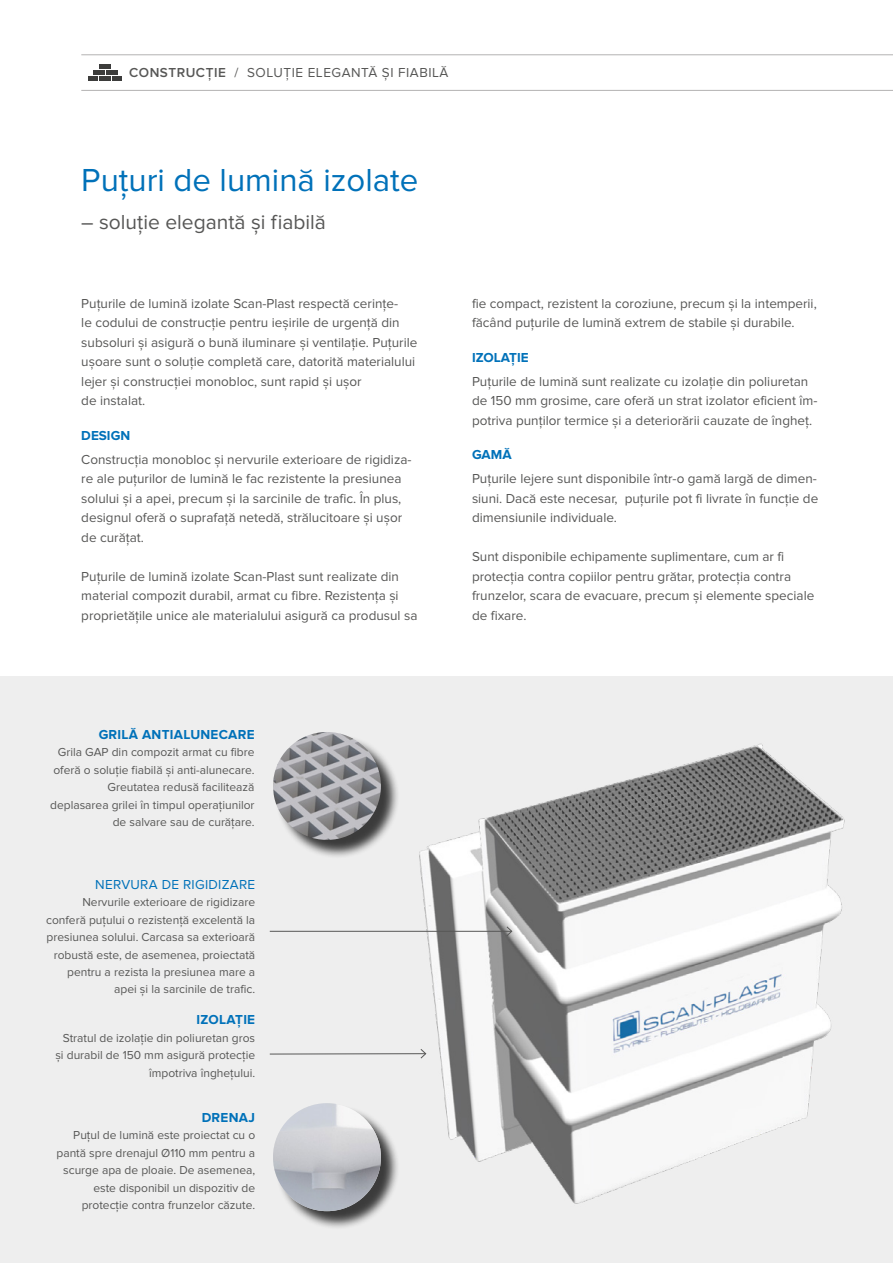
<style>
.page{position:relative;width:893px;height:1263px;background:#fff}
.page>*{position:absolute;margin:0;border:0;box-sizing:border-box;transform-origin:0 0}
.t1{font:33px "Proxima Nova";color:#0071b9}
.t2{font:21px "Proxima Nova";color:#575756}
.t3{font:13.5px/19.5px "Proxima Nova";color:#575756}
.t4{font:700 13.5px "Proxima Nova";letter-spacing:.02em;color:#0071b9}
.t5{font:13.5px "Proxima Nova";letter-spacing:.04em;color:#575756}
.t6{font:13.5px "Proxima Nova";letter-spacing:.02em;color:#0071b9}
.t7{font:700 13.5px "Proxima Nova";color:#0071b9}
.t8{font:12px/17.4px "Proxima Nova";color:#575756;text-align:right}
.s1{font-weight:600}
</style>
<div class="page">
<div style="left:0;top:676px;width:893px;height:587px;background:#eee"></div>
<img style="left:336px;top:733px;width:509px;height:471px">
<hr style="left:270px;top:931px;width:242px;height:1px;background:#575756">
<svg style="left:506px;top:926px;width:6px;height:10px"></svg>
<hr style="left:270px;top:1053px;width:156px;height:1px;background:#575756">
<svg style="left:420px;top:1049px;width:6px;height:10px"></svg>
<div style="left:275px;top:734px;width:125px;height:125px;background:#000;opacity:.75"></div>
<img style="left:273px;top:732px;width:108px;height:108px;border-radius:54px">
<div style="left:275px;top:1105px;width:125px;height:125px;background:#000;opacity:.75"></div>
<img style="left:273px;top:1103px;width:108px;height:108px;border-radius:54px">
<hr style="left:81px;top:55px;width:812px;height:1px;background:#b3b2b2">
<hr style="left:81px;top:90px;width:812px;height:1px;background:#b3b2b2">
<div style="left:99px;top:64px;width:12px;height:5px;background:#3c3c3b"></div>
<div style="left:93px;top:70px;width:11px;height:5px;background:#3c3c3b"></div>
<div style="left:106px;top:70px;width:11px;height:5px;background:#3c3c3b"></div>
<hr style="left:99px;top:77px;width:12px;height:4px;background:#3c3c3b">
<svg style="left:89px;top:77px;width:9px;height:4px"></svg>
<hr style="left:112px;top:77px;width:10px;height:4px;background:#3c3c3b">
<p class="t5" style="left:129px;top:65px;width:321px"><span class="s1">CONSTRUCȚIE</span> / SOLUȚIE ELEGANTĂ ȘI FIABILĂ</p>
<h1 class="t1" style="left:81px;top:161px;width:339px">Puțuri de lumină izolate</h1>
<h2 class="t2" style="left:81px;top:210px;width:246px">– soluție elegantă și fiabilă</h2>
<p class="t3" style="left:81px;top:293px;width:337px">Puțurile de lumină izolate Scan-Plast respectă cerințe-<br>le codului de construcție pentru ieșirile de urgență din subsoluri și asigură o bună iluminare și ventilație. Puțurile ușoare sunt o soluție completă care, datorită materialului lejer și construcției monobloc, sunt rapid și ușor<br>de instalat.</p>
<p class="t4" style="left:81px;top:427px;width:50px">DESIGN</p>
<p class="t3" style="left:81px;top:449px;width:332px">Construcția monobloc și nervurile exterioare de rigidiza&shy;re ale puțurilor de lumină le fac rezistente la presiunea solului și a apei, precum și la sarcinile de trafic. În plus, designul oferă o suprafață netedă, strălucitoare și ușor de curățat.</p>
<p class="t3" style="left:81px;top:566px;width:338px">Puțurile de lumină izolate Scan-Plast sunt realizate din material compozit durabil, armat cu fibre. Rezistența și proprietățile unice ale materialului asigură ca produsul sa</p>
<p class="t3" style="left:472px;top:293px;width:346px">fie compact, rezistent la coroziune, precum și la intemperii, făcând puțurile de lumină extrem de stabile și durabile.</p>
<p class="t7" style="left:472px;top:349px;width:58px">IZOLAȚIE</p>
<p class="t3" style="left:472px;top:371px;width:347px">Puțurile de lumină sunt realizate cu izolație din poliuretan de 150 mm grosime, care oferă un strat izolator eficient îm&shy;potriva punților termice și a deteriorării cauzate de îngheț.</p>
<p class="t4" style="left:472px;top:447px;width:41px">GAMĂ</p>
<p class="t3" style="left:472px;top:469px;width:348px;text-align:justify">Puțurile lejere sunt disponibile într-o gamă largă de dimen&shy;siuni. Dacă este necesar, puțurile pot fi livrate în funcție de dimensiunile individuale.</p>
<p class="t3" style="left:472px;top:547px;width:344px">Sunt disponibile echipamente suplimentare, cum ar fi protecția contra copiilor pentru grătar, protecția contra frunzelor, scara de evacuare, precum și elemente speciale de fixare.</p>
<p class="t4" style="left:99px;top:727px;width:157px">GRILĂ ANTIALUNECARE</p>
<p class="t8" style="left:50px;top:744px;width:206px">Grila GAP din compozit armat cu fibre oferă o soluție fiabilă și anti-alunecare.<br>Greutatea redusă facilitează deplasarea grilei în timpul operațiunilor de salvare sau de curățare.</p>
<p class="t6" style="left:95px;top:877px;width:161px">NERVURA DE RIGIDIZARE</p>
<p class="t8" style="left:46px;top:894px;width:211px">Nervurile exterioare de rigidizare conferă puțului o rezistență excelentă la presiunea solului. Carcasa sa exterioară robustă este, de asemenea, proiectată pentru a rezista la presiunea mare a apei și la sarcinile de trafic.</p>
<p class="t4" style="left:197px;top:1012px;width:60px">IZOLAȚIE</p>
<p class="t8" style="left:55px;top:1029px;width:201px">Stratul de izolație din poliuretan gros și durabil de 150 mm asigură protecție împotriva înghețului.</p>
<p class="t4" style="left:202px;top:1110px;width:55px">DRENAJ</p>
<p class="t8" style="left:57px;top:1127px;width:200px">Puțul de lumină este proiectat cu o pantă spre drenajul Ø110 mm pentru a scurge apa de ploaie. De asemenea, este disponibil un dispozitiv de protecție contra frunzelor căzute.</p>
</div>
